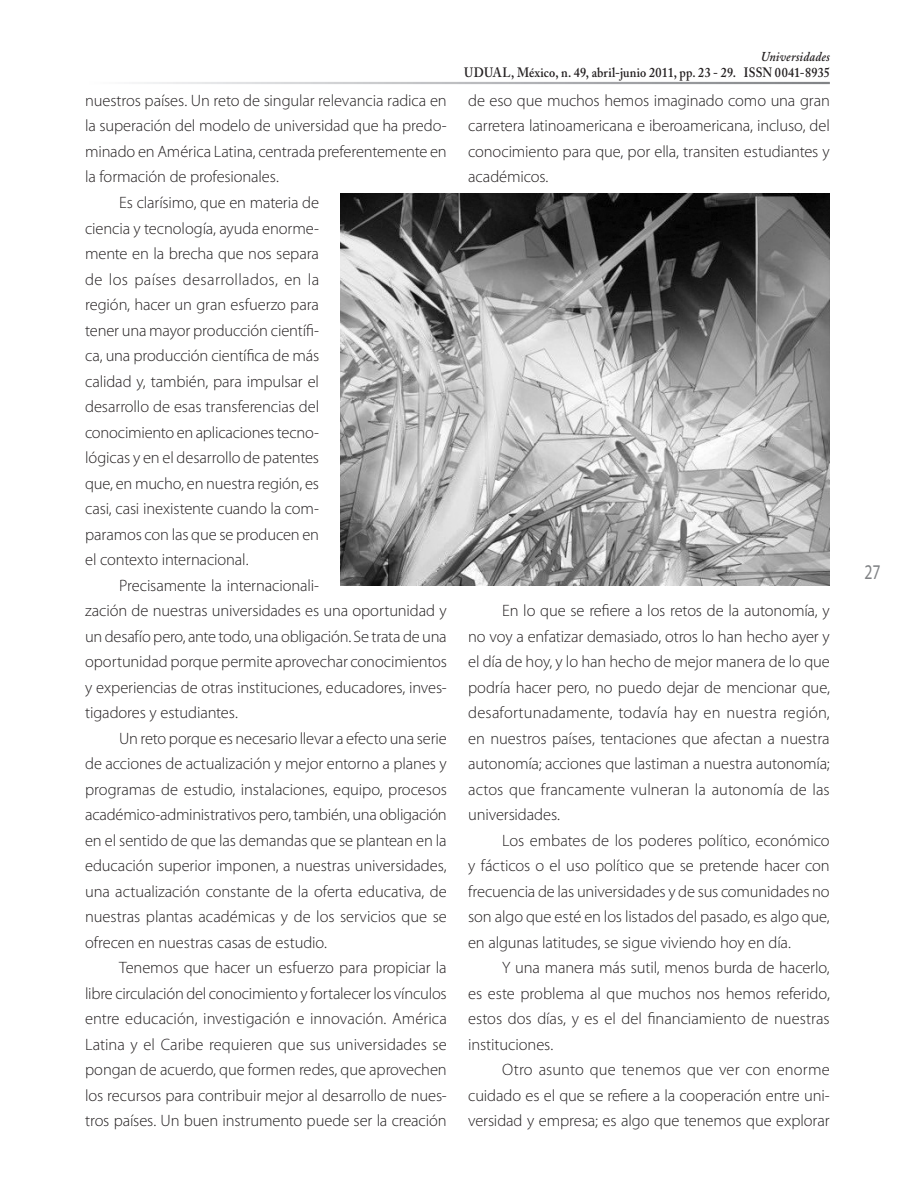
<style>
.page{position:relative;width:915px;height:1191px;background:#fff}
.page>*{position:absolute;margin:0;border:0;box-sizing:border-box;transform-origin:0 0}
.t1{font:21px "Myriad Pro";color:#808285;scale:.75 1}
.Art_-_Cuerpo_de_txt{font:300 16.5px/25.5px "Myriad Pro";letter-spacing:-.005em;color:#231f20;text-align:justify}
.Art_-_Marquesina_ita{font:600 13.5px "Adobe Caslon Pro";letter-spacing:.015em;color:#231f20;scale:.9 1}
.Art_-_Marquesina_ita-2{font:italic 600 13.5px "Adobe Caslon Pro";letter-spacing:.015em;color:#231f20;scale:.9 1}
</style>
<div class="page">
<img style="left:340px;top:194px;width:489px;height:391px">
<p class="Art_-_Cuerpo_de_txt" style="left:85px;top:88px;width:363px">nuestros países. Un reto de singular relevancia radica en la superación del modelo de universidad que ha predo&shy;minado en América Latina, centrada preferentemente en la formación de profesionales.</p>
<p class="Art_-_Cuerpo_de_txt" style="left:85px;top:190px;width:235px;text-indent:34px">Es clarísimo, que en materia de ciencia y tecnología, ayuda enorme&shy;mente en la brecha que nos separa de los países desarrollados, en la región, hacer un gran esfuerzo para tener una mayor producción científi&shy;ca, una producción científica de más calidad y, también, para impulsar el desarrollo de esas transferencias del conocimiento en aplicaciones tecno&shy;lógicas y en el desarrollo de patentes que, en mucho, en nuestra región, es casi, casi inexistente cuando la com&shy;paramos con las que se producen en el contexto internacional.</p>
<p class="Art_-_Cuerpo_de_txt" style="left:85px;top:572px;width:363px;text-align:left;text-indent:34px">Precisamente la internacionali-<br>zación de nuestras universidades es una oportunidad y un desafío pero, ante todo, una obligación. Se trata de una oportunidad porque permite aprovechar conocimientos y experiencias de otras instituciones, educadores, inves&shy;tigadores y estudiantes.</p>
<p class="Art_-_Cuerpo_de_txt" style="left:85px;top:725px;width:363px;text-indent:34px">Un reto porque es necesario llevar a efecto una serie de acciones de actualización y mejor entorno a planes y programas de estudio, instalaciones, equipo, procesos académico-administrativos pero, también, una obligación en el sentido de que las demandas que se plantean en la educación superior imponen, a nuestras universidades, una actualización constante de la oferta educativa, de nuestras plantas académicas y de los servicios que se ofrecen en nuestras casas de estudio.</p>
<p class="Art_-_Cuerpo_de_txt" style="left:85px;top:955px;width:363px;text-indent:34px">Tenemos que hacer un esfuerzo para propiciar la libre circulación del conocimiento y fortalecer los vínculos entre educación, investigación e innovación. América Latina y el Caribe requieren que sus universidades se pongan de acuerdo, que formen redes, que aprovechen los recursos para contribuir mejor al desarrollo de nues&shy;tros países. Un buen instrumento puede ser la creación</p>
<p class="Art_-_Marquesina_ita-2" style="left:760px;top:48px;width:78px">Universidades</p>
<p class="Art_-_Marquesina_ita" style="left:464px;top:65px;width:407px">UDUAL, México, n. 49, abril-junio 2011, pp. 23 - 29. ISSN 0041-8935</p>
<p class="Art_-_Cuerpo_de_txt" style="left:468px;top:88px;width:363px">de eso que muchos hemos imaginado como una gran carretera latinoamericana e iberoamericana, incluso, del conocimiento para que, por ella, transiten estudiantes y académicos.</p>
<p class="Art_-_Cuerpo_de_txt" style="left:468px;top:598px;width:363px;text-indent:34px">En lo que se refiere a los retos de la autonomía, y no voy a enfatizar demasiado, otros lo han hecho ayer y el día de hoy, y lo han hecho de mejor manera de lo que podría hacer pero, no puedo dejar de mencionar que, desafortunadamente, todavía hay en nuestra región, en nuestros países, tentaciones que afectan a nuestra autonomía; acciones que lastiman a nuestra autonomía; actos que francamente vulneran la autonomía de las universidades.</p>
<p class="Art_-_Cuerpo_de_txt" style="left:468px;top:827px;width:363px;text-indent:34px">Los embates de los poderes político, económico y fácticos o el uso político que se pretende hacer con frecuencia de las universidades y de sus comunidades no son algo que esté en los listados del pasado, es algo que, en algunas latitudes, se sigue viviendo hoy en día.</p>
<p class="Art_-_Cuerpo_de_txt" style="left:468px;top:955px;width:363px;text-indent:34px">Y una manera más sutil, menos burda de hacerlo, es este problema al que muchos nos hemos referido, estos dos días, y es el del financiamiento de nuestras instituciones.</p>
<p class="Art_-_Cuerpo_de_txt" style="left:468px;top:1057px;width:363px;text-indent:34px">Otro asunto que tenemos que ver con enorme cuidado es el que se refiere a la cooperación entre uni&shy;versidad y empresa; es algo que tenemos que explorar</p>
<p class="t1" style="left:864px;top:559px;width:21px">27</p>
</div>
